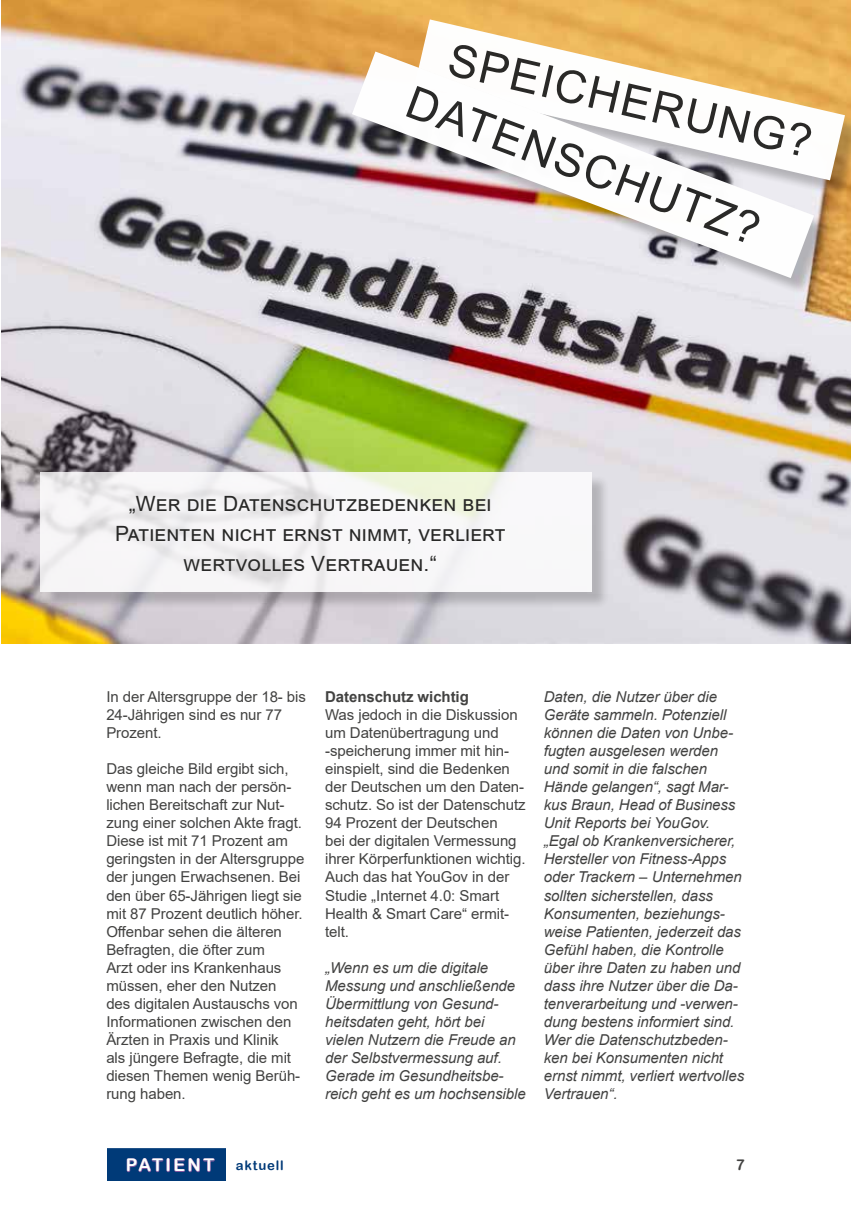
<style>
.page{position:relative;width:851px;height:1221px;background:#fff}
.page>*{position:absolute;margin:0;border:0;box-sizing:border-box;transform-origin:0 0}
.t1{font:45px "Arial";color:#282827}
.t2{font:21px/30px "Arial";letter-spacing:.01em;color:#282827;text-align:center}
.t3{font:17.55px "Arial Rounded MT Bold";letter-spacing:.14em;color:#fff}
.t4{font:15px/18px "Arial";letter-spacing:-.005em;color:#424241}
.t5{font:italic 15px/18px "Arial";letter-spacing:-.005em;color:#424241}
.t6{font:700 15px "Arial";letter-spacing:-.005em;color:#424241}
.t7{font:15px "Arial Rounded MT Bold";color:#424241}
.s1{font-size:13.2px;color:#003a78}
</style>
<div class="page">
<div style="left:107px;top:1147px;width:119px;height:33px;background:#003a78"></div>
<svg style="left:126px;top:1158px;width:89px;height:14px"></svg>
<img style="left:1px;top:0;width:849px;height:643px">
<svg style="left:415px;top:19px;width:429px;height:161px;fill:#edb75c"></svg>
<div style="left:355px;top:55px;width:476px;height:241px;background:#000;opacity:.25"></div>
<svg style="left:352px;top:52px;width:462px;height:226px"></svg>
<div style="left:43px;top:474px;width:567px;height:136px;background:#000;opacity:.25"></div>
<svg style="left:40px;top:471px;width:551px;height:120px;fill:#f7f6f7"></svg>
<h1 class="t1" style="left:456px;top:28px;width:373px;rotate:13deg">SPEICHERUNG?</h1>
<h1 class="t1" style="left:418px;top:72px;width:375px;rotate:20deg">DATENSCHUTZ?</h1>
<h2 class="t2" style="left:115px;top:489px;width:391px">„Wer die Datenschutzbedenken bei<br>Patienten nicht ernst nimmt, verliert wertvolles Vertrauen.“</h2>
<p class="t4" style="left:106px;top:688px;width:201px">In der Altersgruppe der 18- bis<br>24-Jährigen sind es nur 77<br>Prozent.</p>
<p class="t4" style="left:106px;top:760px;width:199px">Das gleiche Bild ergibt sich, wenn man nach der persön&shy;lichen Bereitschaft zur Nut&shy;zung einer solchen Akte fragt.<br>Diese ist mit 71 Prozent am geringsten in der Altersgruppe der jungen Erwachsenen. Bei den über 65-Jährigen liegt sie mit 87 Prozent deutlich höher.<br>Offenbar sehen die älteren<br>Befragten, die öfter zum<br>Arzt oder ins Krankenhaus müssen, eher den Nutzen<br>des digitalen Austauschs von<br>Informationen zwischen den<br>Ärzten in Praxis und Klinik<br>als jüngere Befragte, die mit diesen Themen wenig Berüh&shy;rung haben.</p>
<p class="t6" style="left:325px;top:686px;width:145px">Datenschutz wichtig</p>
<p class="t4" style="left:325px;top:706px;width:202px">Was jedoch in die Diskussion um Datenübertragung und -speicherung immer mit hin&shy;einspielt, sind die Bedenken der Deutschen um den Daten&shy;schutz. So ist der Datenschutz<br>94 Prozent der Deutschen<br>bei der digitalen Vermessung ihrer Körperfunktionen wichtig.<br>Auch das hat YouGov in der<br>Studie „Internet 4.0: Smart<br>Health &amp; Smart Care“ ermit&shy;telt.</p>
<p class="t5" style="left:325px;top:958px;width:202px">„Wenn es um die digitale<br>Messung und anschließende<br>Übermittlung von Gesund&shy;heitsdaten geht, hört bei vielen Nutzern die Freude an der Selbstvermessung auf.<br>Gerade im Gesundheitsbe&shy;reich geht es um hochsensible</p>
<p class="t5" style="left:543px;top:688px;width:202px">Daten, die Nutzer über die<br>Geräte sammeln. Potenziell können die Daten von Unbe&shy;fugten ausgelesen werden und somit in die falschen<br>Hände gelangen“, sagt Mar&shy;kus Braun, Head of Business<br>Unit Reports bei YouGov. „Egal ob Krankenversicherer,<br>Hersteller von Fitness-Apps oder Trackern – Unternehmen sollten sicherstellen, dass<br>Konsumenten, beziehungs&shy;weise Patienten, jederzeit das<br>Gefühl haben, die Kontrolle über ihre Daten zu haben und dass ihre Nutzer über die Da&shy;tenverarbeitung und -verwen&shy;dung bestens informiert sind.<br>Wer die Datenschutzbeden&shy;ken bei Konsumenten nicht ernst nimmt, verliert wertvolles<br>Vertrauen“.</p>
<p class="t3" style="left:126px;top:1154px;width:159px">PATIENT <span class="s1">aktuell</span></p>
<p class="t7" style="left:735px;top:1155px;width:10px">7</p>
</div>
